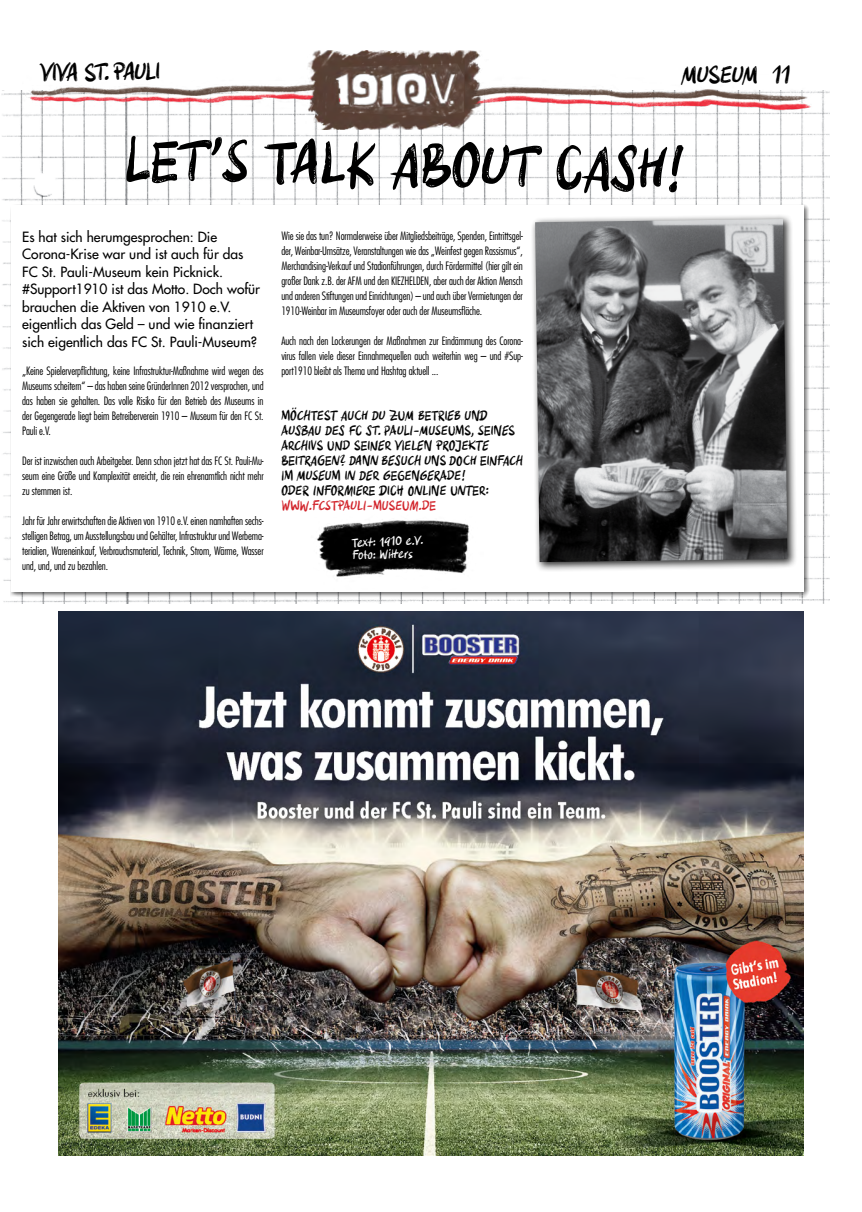
<style>
.page{position:relative;width:862px;height:1212px;background:#fff}
.page>*{position:absolute;margin:0;border:0;box-sizing:border-box;transform-origin:0 0}
.t1{font:60.38px "FCSP Handspiel Regular Textur";color:#000}
.t2{font:25px "FCSP Handspiel Regular Textur";letter-spacing:-.025em;color:#000}
.t3{font:500 13.75px/17.5px "Futura Std";color:#000}
.t4{font:13.75px/15px "FCSP Handspiel Regular Textur";letter-spacing:.01em;color:#000}
.t5{font:13.75px "FCSP Handspiel Regular Textur";letter-spacing:.01em;color:#d2232a}
.t6{font:12.5px/12.8px "FCSP Handspiel Regular Textur";color:#fff}
.t7{font:300 condensed 11.25px/15px "Futura Std";letter-spacing:-.01em;color:#000;text-align:justify}
</style>
<div class="page">
<img style="left:2px;top:90px;width:826px;height:514px">
<img style="left:22px;top:84px;width:792px;height:29px">
<img style="left:305px;top:50px;width:183px;height:80px">
<div style="left:10px;top:205px;width:799px;height:393px;background:#000;opacity:.53"></div>
<div style="left:11px;top:206px;width:792px;height:386px;background:#fff"></div>
<img style="left:316px;top:520px;width:154px;height:57px">
<svg style="left:340px;top:63px;width:123px;height:54px"></svg>
<img style="left:58px;top:612px;width:745px;height:543px">
<div style="left:529px;top:214px;width:268px;height:358px;background:#000;opacity:.84"></div>
<img style="left:535px;top:219px;width:252px;height:343px">
<h2 class="t2" style="left:40px;top:58px;width:122px;rotate:-1deg">VIVA ST. PAULI</h2>
<h2 class="t2" style="left:681px;top:59px;width:111px">MUSEUM 11</h2>
<h1 class="t1" style="left:125px;top:123px;width:561px;rotate:1deg">LET’S TALK ABOUT CASH!</h1>
<p class="t3" style="left:22px;top:228px;width:239px">Es hat sich herumgesprochen: Die Corona-Krise war und ist auch für das FC St. Pauli-Museum kein Picknick. #Support1910 ist das Motto. Doch wofür brauchen die Aktiven von 1910 e.V. eigentlich das Geld – und wie finanziert sich eigentlich das FC St. Pauli-Museum?</p>
<p class="t7" style="left:22px;top:363px;width:243px">„Keine Spielerverpflichtung, keine Infrastruktur-Maßnahme wird wegen des Museums scheitern“ – das haben seine GründerInnen 2012 versprochen, und das haben sie gehalten. Das volle Risiko für den Betrieb des Museums in der Gegengerade liegt beim Betreiberverein 1910 – Museum für den FC St.<br>Pauli e.V.</p>
<p class="t7" style="left:22px;top:453px;width:243px">Der ist inzwischen auch Arbeitgeber. Denn schon jetzt hat das FC St. Pauli-Mu&shy;seum eine Größe und Komplexität erreicht, die rein ehrenamtlich nicht mehr zu stemmen ist.</p>
<p class="t7" style="left:22px;top:513px;width:243px">Jahr für Jahr erwirtschaften die Aktiven von 1910 e.V. einen namhaften sechs&shy;stelligen Betrag, um Ausstellungsbau und Gehälter, Infrastruktur und Werbema&shy;terialien, Wareneinkauf, Verbrauchsmaterial, Technik, Strom, Wärme, Wasser und, und, und zu bezahlen.</p>
<p class="t7" style="left:281px;top:228px;width:243px">Wie sie das tun? Normalerweise über Mitgliedsbeiträge, Spenden, Eintrittsgel&shy;der, Weinbar-Umsätze, Veranstaltungen wie das „Weinfest gegen Rassismus“, Merchandising-Verkauf und Stadionführungen, durch Fördermittel (hier gilt ein großer Dank z.B. der AFM und den KIEZHELDEN, aber auch der Aktion Mensch und anderen Stiftungen und Einrichtungen) – und auch über Vermietungen der 1910-Weinbar im Museumsfoyer oder auch der Museumsfläche.</p>
<p class="t7" style="left:281px;top:333px;width:243px">Auch nach den Lockerungen der Maßnahmen zur Eindämmung des Corona&shy;virus fallen viele dieser Einnahmequellen auch weiterhin weg – und #Sup&shy;port1910 bleibt als Thema und Hashtag aktuell ...</p>
<p class="t4" style="left:281px;top:408px;width:242px">MÖCHTEST AUCH DU ZUM BETRIEB UND AUSBAU DES FC ST. PAULI-MUSEUMS, SEINES ARCHIVS UND SEINER VIELEN PROJEKTE BEITRAGEN? DANN BESUCH UNS DOCH EINFACH IM MUSEUM IN DER GEGENGERADE!<br>ODER INFORMIERE DICH ONLINE UNTER:</p>
<p class="t5" style="left:281px;top:497px;width:156px">WWW.FCSTPAULI-MUSEUM.DE</p>
<p class="t6" style="left:351px;top:536px;width:73px;rotate:-2deg">Text: 1910 e.V.<br>Foto: Witt ers</p>
</div>
